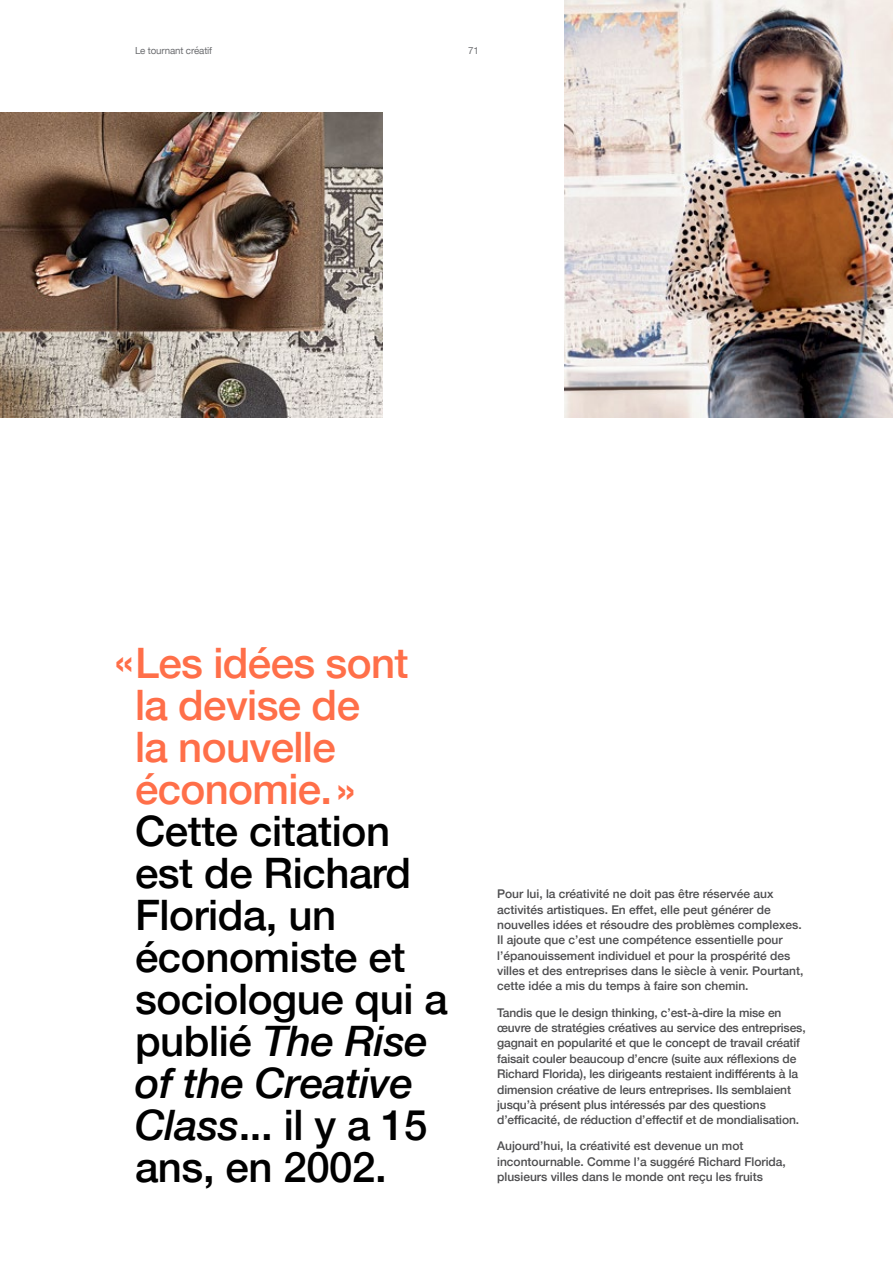
<style>
.page{position:relative;width:893px;height:1263px;background:#fff}
.page>*{position:absolute;margin:0;border:0;box-sizing:border-box;transform-origin:0 0}
.t1{font:500 42px/42px "Helvetica Neue";letter-spacing:-.01em;color:#000}
.t2{font:500 42px/42px "Helvetica Neue";letter-spacing:-.015em;color:#ff6f49}
.t3{font:500 12px/15.3px "Helvetica Neue";color:#4d4d4f}
.t4{font:9.75px "Helvetica Neue";letter-spacing:-.015em;color:#6d6e71}
.s1{font-style:italic}
</style>
<div class="page">
<img style="left:564px;top:0;width:329px;height:417px">
<img style="left:0;top:113px;width:383px;height:304px">
<p class="t4" style="left:135px;top:43px;width:79px">Le tournant créatif</p>
<p class="t4" style="left:468px;top:43px;width:12px">71</p>
<h1 class="t2" style="left:135px;top:639px;width:275px">Les idées sont la devise de<br>la nouvelle économie.»</h1>
<h1 class="t1" style="left:135px;top:807px;width:314px">Cette citation est de Richard<br>Florida, un économiste et sociologue qui a publié <span class="s1">The Rise of the Creative<br>Class</span>... il y a 15 ans, en 2002.</h1>
<h1 class="t2" style="left:114px;top:636px;width:21px">«</h1>
<p class="t3" style="left:497px;top:885px;width:308px">Pour lui, la créativité ne doit pas être réservée aux activités artistiques. En effet, elle peut générer de nouvelles idées et résoudre des problèmes complexes.<br>Il ajoute que c’est une compétence essentielle pour l’épanouissement individuel et pour la prospérité des villes et des entreprises dans le siècle à venir. Pourtant, cette idée a mis du temps à faire son chemin.</p>
<p class="t3" style="left:497px;top:1004px;width:310px">Tandis que le design thinking, c’est-à-dire la mise en œuvre de stratégies créatives au service des entreprises, gagnait en popularité et que le concept de travail créatif faisait couler beaucoup d’encre (suite aux réflexions de Richard Florida), les dirigeants restaient indifférents à la dimension créative de leurs entreprises. Ils semblaient jusqu’à présent plus intéressés par des questions d’efficacité, de réduction d’effectif et de mondialisation.</p>
<p class="t3" style="left:497px;top:1137px;width:290px">Aujourd’hui, la créativité est devenue un mot incontournable. Comme l’a suggéré Richard Florida, plusieurs villes dans le monde ont reçu les fruits</p>
</div>
